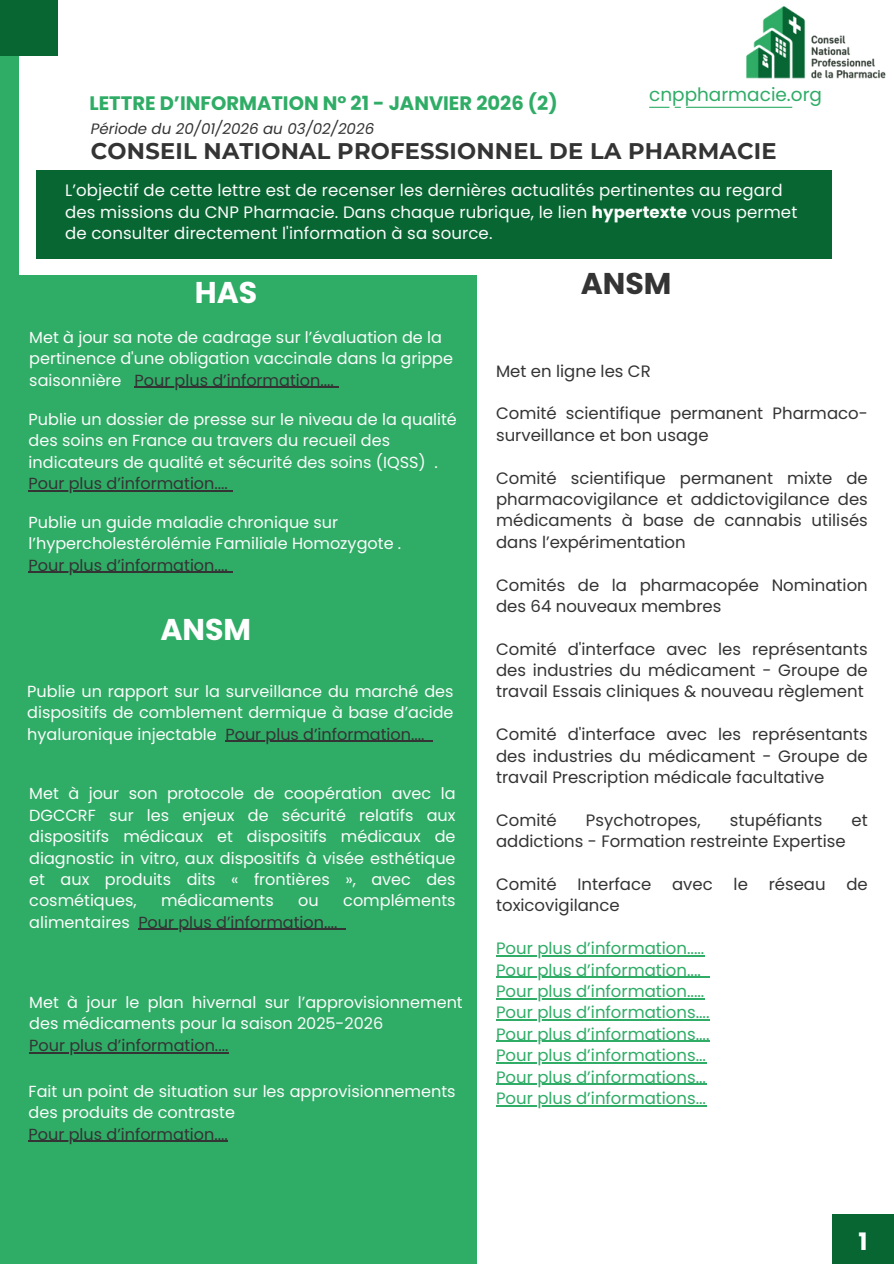
<style>
.page{position:relative;width:894px;height:1264px;background:#fff}
.page>*{position:absolute;margin:0;border:0;box-sizing:border-box;transform-origin:0 0}
.t1{font:700 30px "Poppins";color:#fff}
.t2{font:700 30px "Poppins";color:#343434}
.t3{font:700 24px "Poppins";color:#fff}
.t4{font:700 22.65px "Montserrat";letter-spacing:.01em;color:#343434}
.t5{font:700 19.5px "Poppins";color:#2fac66}
.t6{font:18.45px "Poppins";color:#2fac66}
.t7{font:16.5px/21.5px "Poppins";color:#343434;text-align:justify}
.t8{font:16.5px/21.5px "Poppins";color:#2fac66}
.t9{font:16.5px/21.5px "Poppins";letter-spacing:.005em;color:#fbfcfb}
.t10{font:16.05px/21.5px "Poppins";color:#fbfcfb}
.t11{font:16.05px "Poppins";color:#343434}
.t12{font:italic 15px "Poppins";color:#343434}
.s1{font-weight:700}
.s2{color:#343434}
.s3{color:#fbfcfb}
</style>
<div class="page">
<div style="left:0;top:0;width:19px;height:1263px;background:#2fac66"></div>
<div style="left:0;top:0;width:58px;height:56px;background:#086633"></div>
<div style="left:0;top:276px;width:476px;height:987px;background:#2fac66"></div>
<div style="left:831px;top:1213px;width:62px;height:50px;background:#086633"></div>
<img style="left:746px;top:6px;width:140px;height:73px">
<hr style="left:649px;top:107px;width:143px;height:1px;background:#2fac66">
<div style="left:36px;top:170px;width:794px;height:89px;background:#086633"></div>
<hr style="left:134px;top:387px;width:200px;height:1px;background:#343434">
<hr style="left:225px;top:740px;width:199px;height:2px;background:#343434">
<svg style="left:424px;top:740px;width:9px;height:2px"></svg>
<hr style="left:29px;top:1051px;width:199px;height:2px;background:#343434">
<hr style="left:496px;top:955px;width:208px;height:1px;background:#2fac66">
<hr style="left:496px;top:976px;width:204px;height:1px;background:#2fac66">
<hr style="left:496px;top:998px;width:208px;height:1px;background:#2fac66">
<hr style="left:496px;top:1019px;width:213px;height:1px;background:#2fac66">
<hr style="left:496px;top:1040px;width:213px;height:2px;background:#2fac66">
<hr style="left:496px;top:1062px;width:210px;height:1px;background:#2fac66">
<hr style="left:496px;top:1083px;width:210px;height:1px;background:#2fac66">
<hr style="left:496px;top:1105px;width:210px;height:1px;background:#2fac66">
<hr style="left:29px;top:1140px;width:199px;height:1px;background:#343434">
<hr style="left:138px;top:928px;width:199px;height:1px;background:#343434">
<hr style="left:29px;top:490px;width:199px;height:1px;background:#343434">
<hr style="left:29px;top:572px;width:199px;height:1px;background:#343434">
<p class="t5" style="left:89px;top:89px;width:469px">LETTRE D’INFORMATION N° 21 - JANVIER 2026 (2)</p>
<p class="t6" style="left:649px;top:82px;width:174px">cnppharmacie.org</p>
<p class="t12" style="left:91px;top:119px;width:285px">Période du 20/01/2026 au 03/02/2026</p>
<h3 class="t4" style="left:91px;top:137px;width:687px">CONSEIL NATIONAL PROFESSIONNEL DE LA PHARMACIE</h3>
<p class="t9" style="left:65px;top:180px;width:733px">L’objectif de cette lettre est de recenser les dernières actualités pertinentes au regard des missions du CNP Pharmacie. Dans chaque rubrique, le lien <span class="s1">hypertexte</span> vous permet de consulter directement l'information à sa source.</p>
<h1 class="t1" style="left:195px;top:271px;width:64px">HAS</h1>
<p class="t10" style="left:29px;top:326px;width:425px">Met à jour sa note de cadrage sur l’évaluation de la pertinence d'une obligation vaccinale dans la grippe saisonnière <span class="s2">Pour plus d’information....</span></p>
<p class="t10" style="left:29px;top:408px;width:429px">Publie un dossier de presse sur le niveau de la qualité des soins en France au travers du recueil des indicateurs de qualité et sécurité des soins (IQSS) .</p>
<p class="t11" style="left:29px;top:472px;width:201px">Pour plus d’information....</p>
<p class="t10" style="left:29px;top:511px;width:374px">Publie un guide maladie chronique sur l’hypercholestérolémie Familiale Homozygote .</p>
<p class="t11" style="left:29px;top:554px;width:201px">Pour plus d’information....</p>
<h1 class="t1" style="left:160px;top:608px;width:92px">ANSM</h1>
<p class="t10" style="left:27px;top:680px;width:427px;text-align:justify">Publie un rapport sur la surveillance du marché des dispositifs de comblement dermique à base d’acide hyaluronique injectable <span class="s2">Pour plus d’information....</span></p>
<p class="t10" style="left:29px;top:783px;width:427px;text-align:justify">Met à jour son protocole de coopération avec la DGCCRF sur les enjeux de sécurité relatifs aux dispositifs médicaux et dispositifs médicaux de diagnostic in vitro, aux dispositifs à visée esthétique et aux produits dits « frontières », avec des cosmétiques,</p>
<p class="t10" style="left:161px;top:890px;width:114px">médicaments</p>
<p class="t10" style="left:298px;top:890px;width:22px">ou</p>
<p class="t10" style="left:343px;top:890px;width:114px">compléments</p>
<p class="t11" style="left:29px;top:910px;width:309px"><span class="s3">alimentaires</span> Pour plus d’information....</p>
<p class="t10" style="left:29px;top:991px;width:435px">Met à jour le plan hivernal sur l’approvisionnement des médicaments pour la saison 2025-2026</p>
<p class="t11" style="left:29px;top:1033px;width:201px">Pour plus d’information....</p>
<p class="t10" style="left:29px;top:1080px;width:428px">Fait un point de situation sur les approvisionnements des produits de contraste</p>
<p class="t11" style="left:29px;top:1122px;width:201px">Pour plus d’information....</p>
<h1 class="t2" style="left:580px;top:262px;width:92px">ANSM</h1>
<p class="t7" style="left:496px;top:360px;width:156px">Met en ligne les CR</p>
<p class="t7" style="left:496px;top:403px;width:373px">Comité scientifique permanent Pharmaco&shy;surveillance et bon usage</p>
<p class="t7" style="left:496px;top:467px;width:373px">Comité scientifique permanent mixte de pharmacovigilance et addictovigilance des médicaments à base de cannabis utilisés dans l’expérimentation</p>
<p class="t7" style="left:496px;top:574px;width:373px">Comités de la pharmacopée Nomination des 64 nouveaux membres</p>
<p class="t7" style="left:496px;top:638px;width:373px">Comité d'interface avec les représentants des industries du médicament - Groupe de travail Essais cliniques &amp; nouveau règlement</p>
<p class="t7" style="left:496px;top:723px;width:373px">Comité d'interface avec les représentants des industries du médicament - Groupe de travail Prescription médicale facultative</p>
<p class="t7" style="left:496px;top:809px;width:62px">Comité</p>
<p class="t7" style="left:585px;top:809px;width:116px">Psychotropes,</p>
<p class="t7" style="left:729px;top:809px;width:94px">stupéfiants</p>
<p class="t7" style="left:851px;top:809px;width:18px">et</p>
<p class="t7" style="left:496px;top:830px;width:351px">addictions - Formation restreinte Expertise</p>
<p class="t7" style="left:496px;top:873px;width:62px">Comité</p>
<p class="t7" style="left:577px;top:873px;width:75px">Interface</p>
<p class="t7" style="left:672px;top:873px;width:42px">avec</p>
<p class="t7" style="left:733px;top:873px;width:16px">le</p>
<p class="t7" style="left:768px;top:873px;width:58px">réseau</p>
<p class="t7" style="left:846px;top:873px;width:23px">de</p>
<p class="t7" style="left:496px;top:894px;width:125px">toxicovigilance</p>
<p class="t8" style="left:496px;top:937px;width:215px">Pour plus d’information.....<br>Pour plus d’information....<br>Pour plus d’information.....<br>Pour plus d’informations....<br>Pour plus d’informations....<br>Pour plus d’informations...<br>Pour plus d’informations...<br>Pour plus d’informations...</p>
<h2 class="t3" style="left:858px;top:1225px;width:11px">1</h2>
</div>
